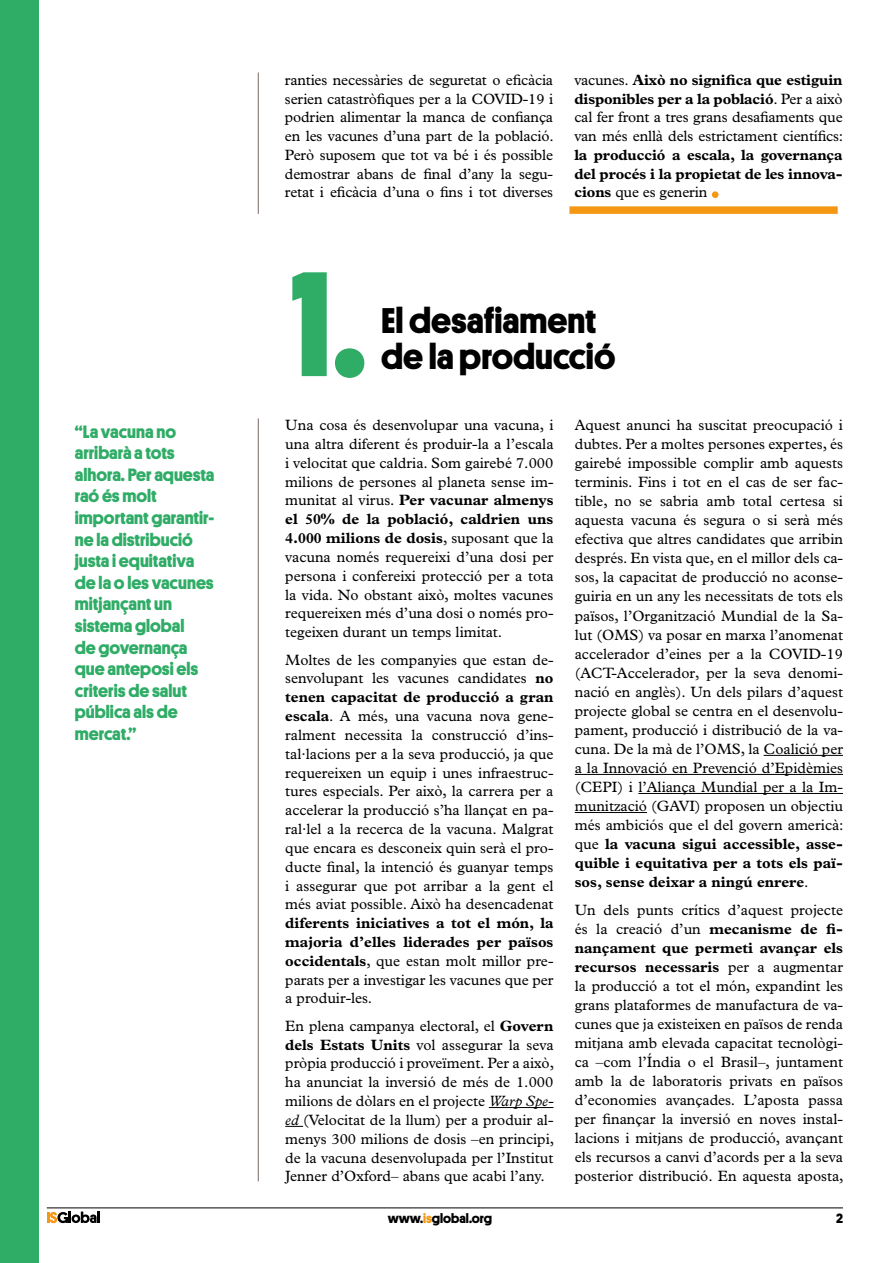
<style>
.page{position:relative;width:893px;height:1263px;background:#fff}
.page>*{position:absolute;margin:0;border:0;box-sizing:border-box;transform-origin:0 0}
.t1{font:700 150px "Platform";color:#2fac66}
.t2{font:54px "Plantin";color:#f49712}
.t3{font:700 36px/36px "Platform";color:#000}
.t4{font:700 18px/21.6px "Platform";color:#2fac66}
.t5{font:15px/19px "Plantin";color:#000;text-align:justify}
.t6{font:700 15px/18.9px "Plantin";letter-spacing:-.01em;color:#000;text-align:justify}
.t7{font:700 13.5px "Platform";color:#000}
.s1{font-weight:700}
.s2{font-weight:400}
.s3{font-style:italic}
.s4{color:#f49712}
</style>
<div class="page">
<svg style="left:47px;top:1211px;width:53px;height:12px"></svg>
<hr style="left:47px;top:1207px;width:796px;height:1px;background:#000">
<hr style="left:489px;top:1107px;width:64px;height:1px;background:#000">
<svg style="left:285px;top:1126px;width:18px;height:1px"></svg>
<hr style="left:764px;top:755px;width:79px;height:1px;background:#000">
<hr style="left:575px;top:774px;width:268px;height:1px;background:#000">
<hr style="left:638px;top:793px;width:205px;height:1px;background:#000">
<hr style="left:575px;top:812px;width:72px;height:1px;background:#000">
<div style="left:0;top:0;width:38px;height:1262px;background:#2fac66"></div>
<hr style="left:258px;top:418px;width:1px;height:763px;background:#867b77">
<hr style="left:258px;top:73px;width:1px;height:141px;background:#867b77">
<div style="left:569px;top:206px;width:269px;height:8px;background:#f49712"></div>
<p class="t4" style="left:75px;top:419px;width:141px">“La vacuna no arribarà a tots alhora. Per aquesta raó és molt important garantir&shy;ne la distribució justa i equitativa de la o les vacunes mitjançant un sistema global<br>de governança que anteposi els criteris de salut pública als de mercat.”</p>
<p class="t5" style="left:285px;top:70px;width:270px">ranties necessàries de seguretat o eficàcia serien catastròfiques per a la COVID-19 i podrien alimentar la manca de confiança en les vacunes d’una part de la població.<br>Però suposem que tot va bé i és possible demostrar abans de final d’any la segu&shy;retat i eficàcia d’una o fins i tot diverses</p>
<p class="t5" style="left:574px;top:70px;width:270px">vacunes. <span class="s1">Això no significa que estiguin disponibles per a la població</span>. Per a això cal fer front a tres grans desafiaments que van més enllà dels estrictament científics:</p>
<p class="t6" style="left:574px;top:145px;width:270px">la producció a escala, la governança del procés i la propietat de les innova&shy;cions <span class="s2">que es generin</span></p>
<h2 class="t2" style="left:707px;top:148px;width:17px">.</h2>
<h1 class="t1" style="left:291px;top:214px;width:78px">1.</h1>
<h3 class="t3" style="left:381px;top:300px;width:236px">El desafiament de la producció</h3>
<p class="t5" style="left:285px;top:416px;width:270px">Una cosa és desenvolupar una vacuna, i una altra diferent és produir-la a l’escala i velocitat que caldria. Som gairebé 7.000 milions de persones al planeta sense im&shy;munitat al virus. <span class="s1">Per vacunar almenys el 50% de la població, caldrien uns 4.000 milions de dosis</span>, suposant que la vacuna només requereixi d’una dosi per persona i confereixi protecció per a tota la vida. No obstant això, moltes vacunes requereixen més d’una dosi o només pro&shy;tegeixen durant un temps limitat.</p>
<p class="t5" style="left:285px;top:650px;width:270px">Moltes de les companyies que estan de&shy;senvolupant les vacunes candidates <span class="s1">no tenen capacitat de producció a gran escala</span>. A més, una vacuna nova gene&shy;ralment necessita la construcció d’ins&shy;tal·lacions per a la seva producció, ja que requereixen un equip i unes infraestruc&shy;tures especials. Per això, la carrera per a accelerar la producció s’ha llançat en pa&shy;ral·lel a la recerca de la vacuna. Malgrat que encara es desconeix quin serà el pro&shy;ducte final, la intenció és guanyar temps i assegurar que pot arribar a la gent el més aviat possible. Això ha desencadenat</p>
<p class="t6" style="left:285px;top:913px;width:270px">diferents iniciatives a tot el món, la majoria d’elles liderades per països occidentals<span class="s2">, que estan molt millor pre&shy;parats per a investigar les vacunes que per a produir-les.</span></p>
<p class="t5" style="left:285px;top:1016px;width:270px">En plena campanya electoral, el <span class="s1">Govern dels Estats Units</span> vol assegurar la seva pròpia producció i proveïment. Per a això, ha anunciat la inversió de més de 1.000 milions de dòlars en el projecte <span class="s3">Warp Spe&shy;ed</span> (Velocitat de la llum) per a produir al&shy;menys 300 milions de dosis –en principi, de la vacuna desenvolupada per l’Institut Jenner d’Oxford– abans que acabi l’any.</p>
<p class="t5" style="left:575px;top:415px;width:270px">Aquest anunci ha suscitat preocupació i dubtes. Per a moltes persones expertes, és gairebé impossible complir amb aquests terminis. Fins i tot en el cas de ser fac&shy;tible, no se sabria amb total certesa si aquesta vacuna és segura o si serà més efectiva que altres candidates que arribin després. En vista que, en el millor dels ca&shy;sos, la capacitat de producció no aconse&shy;guiria en un any les necessitats de tots els països, l’Organització Mundial de la Sa&shy;lut (OMS) va posar en marxa l’anomenat accelerador d’eines per a la COVID-19 (ACT-Accelerador, per la seva denomi&shy;nació en anglès). Un dels pilars d’aquest projecte global se centra en el desenvolu&shy;pament, producció i distribució de la va&shy;cuna. De la mà de l’OMS, la Coalició per a la Innovació en Prevenció d’Epidèmies (CEPI) i l’Aliança Mundial per a la Im&shy;munització (GAVI) proposen un objectiu més ambiciós que el del govern americà: que <span class="s1">la vacuna sigui accessible, asse&shy;quible i equitativa per a tots els paï&shy;sos, sense deixar a ningú enrere</span>.</p>
<p class="t5" style="left:575px;top:900px;width:270px">Un dels punts crítics d’aquest projecte és la creació d’un <span class="s1">mecanisme de fi&shy;nançament que permeti avançar els recursos necessaris</span> per a augmentar la producció a tot el món, expandint les grans plataformes de manufactura de va&shy;cunes que ja existeixen en països de renda mitjana amb elevada capacitat tecnològi&shy;ca –com l’Índia o el Brasil–, juntament amb la de laboratoris privats en països d’economies avançades. L’aposta passa per finançar la inversió en noves instal· lacions i mitjans de producció, avançant els recursos a canvi d’acords per a la seva posterior distribució. En aquesta aposta,</p>
<p class="t7" style="left:388px;top:1208px;width:106px">www.<span class="s4">is</span>global.org</p>
<p class="t7" style="left:836px;top:1208px;width:8px">2</p>
</div>
